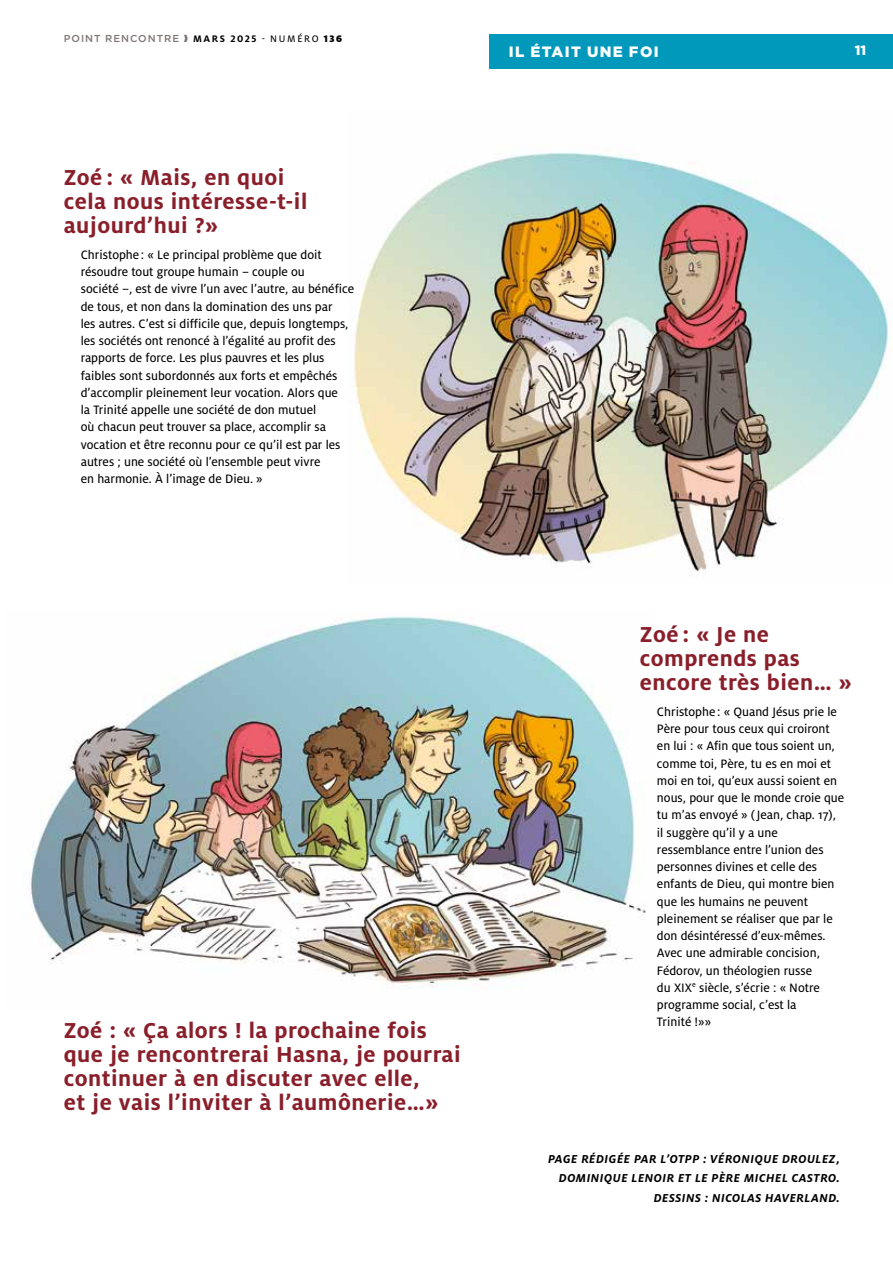
<style>
.page{position:relative;width:893px;height:1263px;background:#fff}
.page>*{position:absolute;margin:0;border:0;box-sizing:border-box;transform-origin:0 0}
.t1{font:700 24px/24px "Milo OT";letter-spacing:.02em;color:#891f2b}
.t2{font:900 15px "Gotham";letter-spacing:.09em;color:#fff}
.t3{font:13.5px/17.2px "Milo OT Text";color:#000}
.t4{font:900 13.5px "Gotham";color:#fff}
.t5{font:italic 700 12.75px/19.5px "Milo OT";letter-spacing:.04em;color:#000;text-align:right}
.t6{font:10.5px "Milo OT Text";letter-spacing:.16em;color:#000}
.t7{font:700 10.5px "Milo OT";color:#000}
.t8{font:500 10.05px "Gotham";letter-spacing:.1em;color:#7c7674}
.s1{font-family:"Milo OT";font-weight:700}
.s2{font-family:"Milo OT";font-weight:900}
</style>
<div class="page">
<img style="left:354px;top:152px;width:535px;height:424px">
<img style="left:31px;top:616px;width:615px;height:372px">
<div style="left:489px;top:34px;width:404px;height:34px;background:#0099bc"></div>
<p class="t8" style="left:64px;top:32px;width:117px">POINT RENCONTRE</p>
<p class="t7" style="left:193px;top:33px;width:19px">Mars</p>
<p class="t6" style="left:230px;top:33px;width:113px"><span class="s1">2025</span> - NUMÉRO <span class="s2">136</span></p>
<h1 class="t1" style="left:64px;top:165px;width:245px">Zoé : « Mais, en quoi cela nous intéresse-t-il aujourd’hui ?»</h1>
<p class="t3" style="left:81px;top:246px;width:275px">Christophe : « Le principal problème que doit résoudre tout groupe humain – couple ou<br>société –, est de vivre l’un avec l’autre, au bénéfice de tous, et non dans la domination des uns par<br>les autres. C’est si difficile que, depuis longtemps, les sociétés ont renoncé à l’égalité au profit des rapports de force. Les plus pauvres et les plus faibles sont subordonnés aux forts et empêchés d’accomplir pleinement leur vocation. Alors que<br>la Trinité appelle une société de don mutuel<br>où chacun peut trouver sa place, accomplir sa vocation et être reconnu pour ce qu’il est par les autres ; une société où l’ensemble peut vivre<br>en harmonie. À l’image de Dieu. »</p>
<p class="t2" style="left:509px;top:41px;width:151px">IL ÉTAIT UNE FOI</p>
<p class="t4" style="left:855px;top:41px;width:13px">11</p>
<h1 class="t1" style="left:64px;top:1018px;width:398px">Zoé : « Ça alors ! la prochaine fois que je rencontrerai Hasna, je pourrai continuer à en discuter avec elle,<br>et je vais l’inviter à l’aumônerie…»</h1>
<h1 class="t1" style="left:640px;top:623px;width:213px">Zoé : « Je ne comprends pas encore très bien… »</h1>
<p class="t3" style="left:657px;top:703px;width:189px">Christophe : « Quand Jésus prie le<br>Père pour tous ceux qui croiront en lui : « Afin que tous soient un, comme toi, Père, tu es en moi et moi en toi, qu’eux aussi soient en nous, pour que le monde croie que tu m’as envoyé » (Jean, chap. 17), il suggère qu’il y a une ressemblance entre l’union des personnes divines et celle des enfants de Dieu, qui montre bien que les humains ne peuvent pleinement se réaliser que par le don désintéressé d’eux-mêmes.<br>Avec une admirable concision,<br>Fédorov, un théologien russe<br>du XIX<sup>e</sup> siècle, s’écrie : « Notre programme social, c’est la<br>Trinité !»»</p>
<p class="t5" style="left:548px;top:1149px;width:293px">PAGE RÉDIGÉE PAR L’OTPP : VÉRONIQUE DROULEZ,<br>DOMINIQUE LENOIR ET LE PÈRE MICHEL CASTRO.<br>DESSINS : NICOLAS HAVERLAND.</p>
</div>
